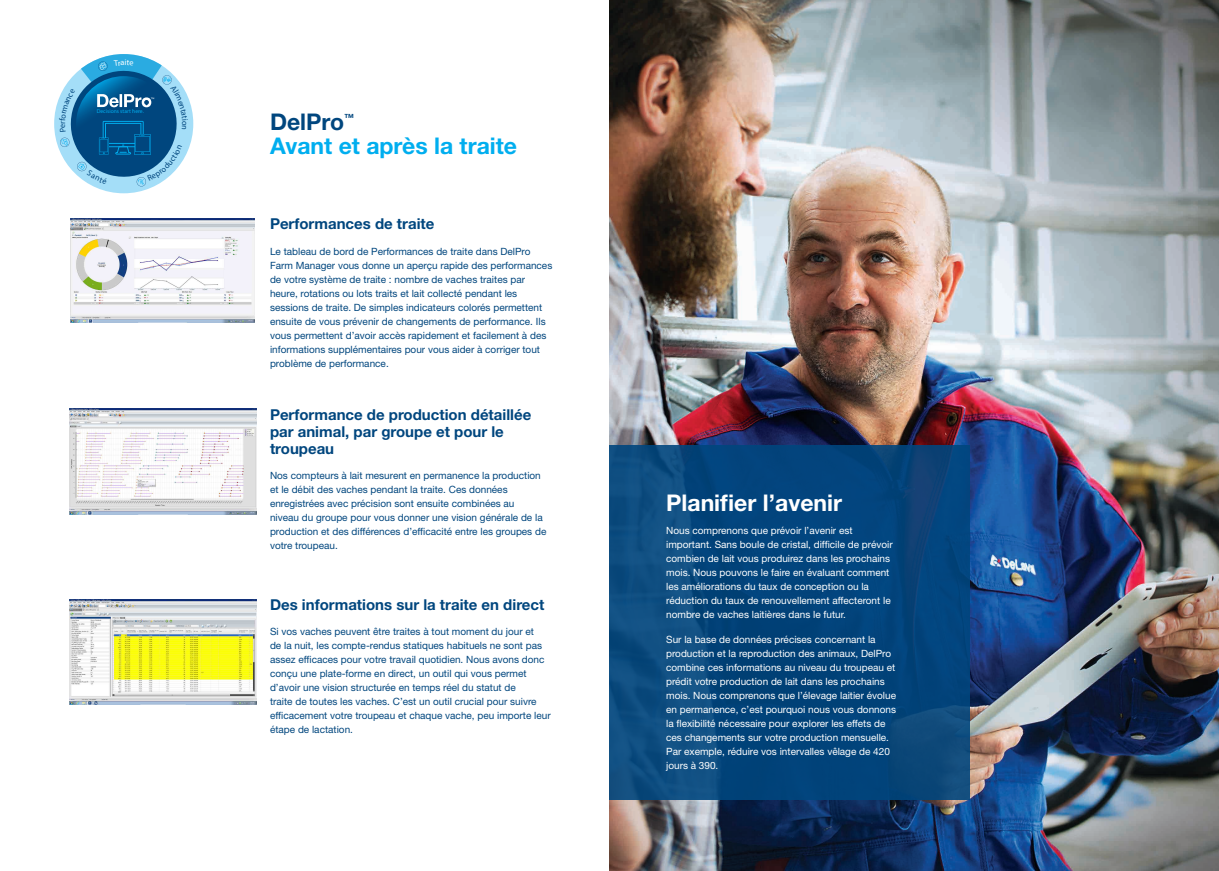
<style>
.page{position:relative;width:1219px;height:871px;background:#fff}
.page>*{position:absolute;margin:0;border:0;box-sizing:border-box;transform-origin:0 0}
.t1{font:700 23px "Helvetica Neue LT Std";color:#00aeef}
.t2{font:700 23px "Helvetica Neue LT Std";color:#fff}
.t3{font:700 23px "Helvetica Neue LT Std";color:#00467e}
.t4{font:700 15px/17px "Helvetica Neue LT Std";color:#00467e}
.t5{font:10px/14px "Helvetica Neue LT Std";color:#00467e}
.t6{font:10px/14px "Helvetica Neue LT Std";color:#fff}
.t7{font:700 9.9px "Helvetica Neue LT Std";color:#00467e}
.t8{font:700 5.6px "Helvetica";color:#00aeef}
</style>
<div class="page">
<img style="left:609px;top:0;width:610px;height:870px">
<svg style="left:609px;top:445px;width:360px;height:354px;background:#06467c"></svg>
<img style="left:70px;top:218px;width:185px;height:104px">
<img style="left:69px;top:409px;width:187px;height:105px">
<img style="left:69px;top:599px;width:187px;height:105px">
<div style="left:54px;top:54px;width:139px;height:139px;background:#a4def8;border-radius:50%"></div>
<svg style="left:59px;top:54px;width:129px;height:133px"></svg>
<p class="t8" style="left:97px;top:107px;width:49px">Decisions start here.</p>
<h1 class="t3" style="left:270px;top:107px;width:76px">DelPro</h1>
<p class="t7" style="left:344px;top:112px;width:11px">™</p>
<h1 class="t1" style="left:270px;top:131px;width:249px">Avant et après la traite</h1>
<h2 class="t4" style="left:270px;top:215px;width:166px">Performances de traite</h2>
<p class="t5" style="left:270px;top:244px;width:284px">Le tableau de bord de Performances de traite dans DelPro Farm Manager vous donne un aperçu rapide des performances de votre système de traite : nombre de vaches traites par heure, rotations ou lots traits et lait collecté pendant les sessions de traite. De simples indicateurs colorés permettent ensuite de vous prévenir de changements de performance. Ils vous permettent d’avoir accès rapidement et facilement à des informations supplémentaires pour vous aider à corriger tout problème de performance.</p>
<h2 class="t4" style="left:270px;top:405px;width:263px">Performance de production détaillée par animal, par groupe et pour le troupeau</h2>
<p class="t5" style="left:270px;top:468px;width:278px">Nos compteurs à lait mesurent en permanence la production et le débit des vaches pendant la traite. Ces données enregistrées avec précision sont ensuite combinées au<br>niveau du groupe pour vous donner une vision générale de la production et des différences d’efficacité entre les groupes de votre troupeau.</p>
<h2 class="t4" style="left:270px;top:595px;width:276px">Des informations sur la traite en direct</h2>
<p class="t5" style="left:270px;top:624px;width:282px">Si vos vaches peuvent être traites à tout moment du jour et<br>de la nuit, les compte-rendus statiques habituels ne sont pas assez efficaces pour votre travail quotidien. Nous avons donc conçu une plate-forme en direct, un outil qui vous permet d’avoir une vision structurée en temps réel du statut de<br>traite de toutes les vaches. C’est un outil crucial pour suivre efficacement votre troupeau et chaque vache, peu importe leur étape de lactation.</p>
<h1 class="t2" style="left:666px;top:488px;width:177px">Planifier l’avenir</h1>
<p class="t6" style="left:666px;top:523px;width:228px">Nous comprenons que prévoir l’avenir est important. Sans boule de cristal, difficile de prévoir combien de lait vous produirez dans les prochains mois. Nous pouvons le faire en évaluant comment les améliorations du taux de conception ou la réduction du taux de renouvellement affecteront le nombre de vaches laitières dans le futur.</p>
<p class="t6" style="left:666px;top:632px;width:231px">Sur la base de données précises concernant la production et la reproduction des animaux, DelPro combine ces informations au niveau du troupeau et prédit votre production de lait dans les prochains mois. Nous comprenons que l’élevage laitier évolue en permanence, c’est pourquoi nous vous donnons la flexibilité nécessaire pour explorer les effets de ces changements sur votre production mensuelle.<br>Par exemple, réduire vos intervalles vêlage de 420 jours à 390.</p>
</div>
